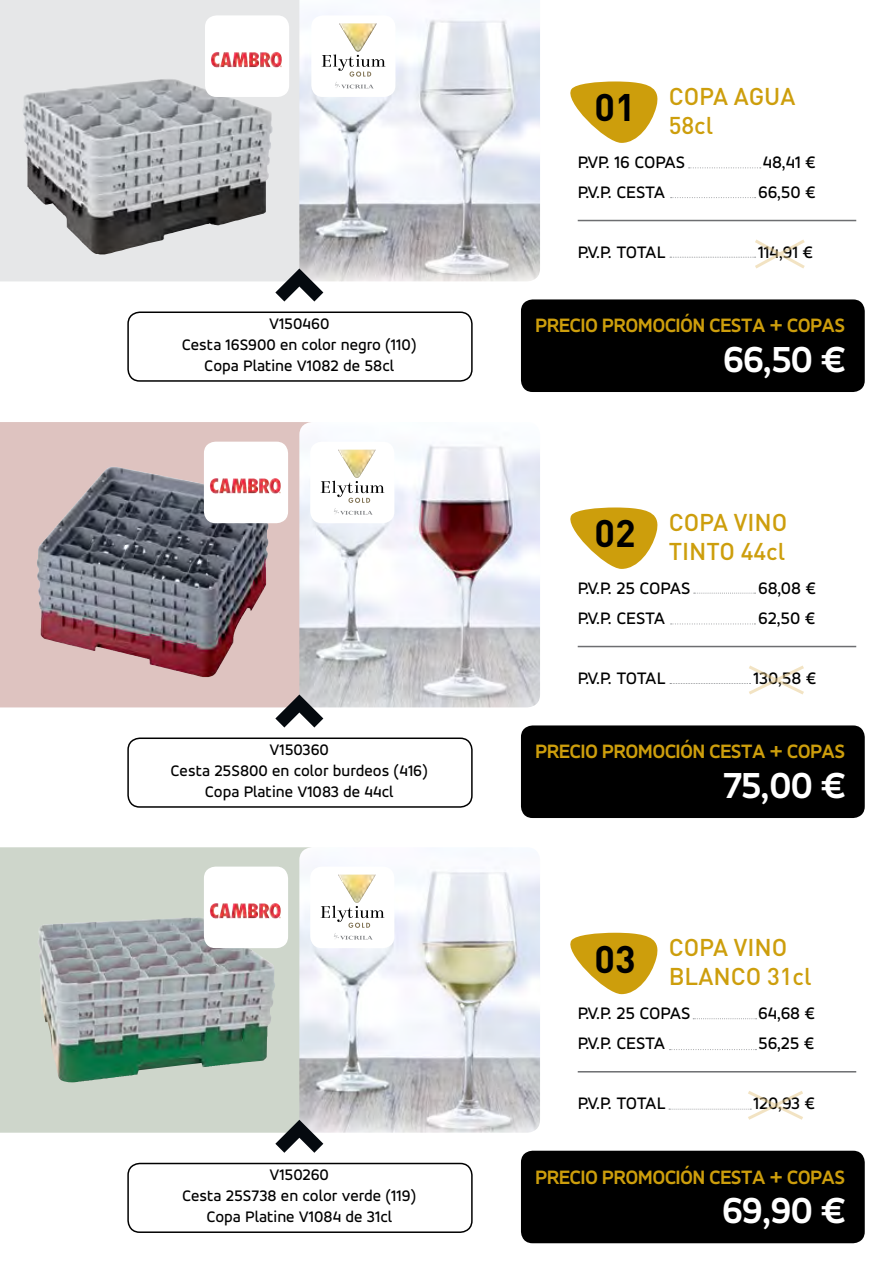
<style>
.page{position:relative;width:893px;height:1263px;background:#fff}
.page>*{position:absolute;margin:0;border:0;box-sizing:border-box;transform-origin:0 0}
.t1{font:700 38.4px "Accord Alternate";color:#fff}
.t2{font:700 37.95px "DIN Pro";color:#000}
.t3{font:500 24px/28.8px "DIN Pro";color:#cd9e0c}
.t4{font:700 20.55px "Accord Alternate";color:#cd9e0c}
.t5{font:500 18px "Accord Alternate";color:#000}
.t6{font:500 16.5px/21px "Accord Alternate";color:#000;text-align:center}
</style>
<div class="page">
<div style="left:127px;top:311px;width:346px;height:71px;border:2px solid #000;border-radius:12px"></div>
<div style="left:127px;top:737px;width:346px;height:71px;border:2px solid #000;border-radius:12px"></div>
<div style="left:127px;top:1163px;width:346px;height:70px;border:2px solid #000;border-radius:12px"></div>
<div style="left:0;top:0;width:299px;height:281px;background:#e6e7e8"></div>
<img style="left:22px;top:78px;width:249px;height:178px">
<svg style="left:0;top:422px;width:299px;height:285px;background:#af999c"></svg>
<div style="left:0;top:847px;width:299px;height:286px;background:#ced6cb"></div>
<img style="left:299px;top:0;width:241px;height:281px">
<img style="left:299px;top:422px;width:241px;height:285px">
<img style="left:299px;top:847px;width:241px;height:286px">
<svg style="left:570px;top:81px;width:88px;height:62px"></svg>
<svg style="left:570px;top:507px;width:88px;height:62px"></svg>
<svg style="left:570px;top:933px;width:88px;height:61px"></svg>
<div style="left:521px;top:299px;width:344px;height:93px;background:#000;border-radius:12px"></div>
<div style="left:521px;top:725px;width:344px;height:93px;background:#000;border-radius:12px"></div>
<div style="left:521px;top:1151px;width:344px;height:92px;background:#000;border-radius:12px"></div>
<hr style="left:578px;top:220px;width:278px;height:1px;background:#6d6e71">
<svg style="left:671px;top:197px;width:85px;height:1px"></svg>
<svg style="left:689px;top:167px;width:72px;height:1px"></svg>
<hr style="left:578px;top:646px;width:278px;height:1px;background:#6d6e71">
<hr style="left:578px;top:1071px;width:278px;height:1px;background:#6d6e71">
<svg style="left:670px;top:239px;width:135px;height:30px"></svg>
<img style="left:37px;top:467px;width:74px;height:105px">
<img style="left:37px;top:917px;width:236px;height:165px">
<svg style="left:275px;top:268px;width:48px;height:33px"></svg>
<svg style="left:275px;top:694px;width:48px;height:33px"></svg>
<svg style="left:275px;top:1120px;width:48px;height:33px"></svg>
<svg style="left:670px;top:665px;width:134px;height:30px"></svg>
<svg style="left:669px;top:1091px;width:134px;height:29px"></svg>
<svg style="left:671px;top:624px;width:84px;height:1px"></svg>
<svg style="left:669px;top:1049px;width:87px;height:1px"></svg>
<svg style="left:694px;top:593px;width:61px;height:1px"></svg>
<svg style="left:693px;top:1018px;width:64px;height:1px"></svg>
<div style="left:311px;top:15px;width:84px;height:82px;background:#fff;border-radius:12px"></div>
<svg style="left:322px;top:54px;width:63px;height:34px"></svg>
<img style="left:339px;top:23px;width:38px;height:29px">
<div style="left:310px;top:442px;width:84px;height:81px;background:#fff;border-radius:12px"></div>
<svg style="left:321px;top:481px;width:63px;height:34px"></svg>
<img style="left:338px;top:450px;width:38px;height:28px">
<div style="left:310px;top:866px;width:84px;height:82px;background:#fff;border-radius:12px"></div>
<svg style="left:321px;top:906px;width:63px;height:34px"></svg>
<img style="left:338px;top:874px;width:38px;height:29px">
<div style="left:205px;top:15px;width:84px;height:82px;background:#fff;border-radius:12px"></div>
<img style="left:211px;top:52px;width:9px;height:15px">
<div style="left:204px;top:442px;width:84px;height:81px;background:#fff;border-radius:12px"></div>
<img style="left:210px;top:478px;width:9px;height:16px">
<div style="left:204px;top:866px;width:84px;height:82px;background:#fff;border-radius:12px"></div>
<img style="left:210px;top:903px;width:9px;height:15px">
<p class="t6" style="left:182px;top:312px;width:236px">V150460<br>Cesta 16S900 en color negro (110)<br>Copa Platine V1082 de 58cl</p>
<p class="t6" style="left:171px;top:739px;width:259px">V150360<br>Cesta 25S800 en color burdeos (416)<br>Copa Platine V1083 de 44cl</p>
<p class="t6" style="left:182px;top:1164px;width:236px">V150260<br>Cesta 25S738 en color verde (119)<br>Copa Platine V1084 de 31cl</p>
<h2 class="t2" style="left:594px;top:82px;width:43px">01</h2>
<h3 class="t3" style="left:669px;top:81px;width:128px">COPA AGUA<br>58cl</h3>
<p class="t5" style="left:578px;top:151px;width:109px">P.VP. 16 COPAS</p>
<p class="t5" style="left:763px;top:151px;width:55px">48,41 €</p>
<p class="t5" style="left:578px;top:181px;width:89px">P.V.P. CESTA</p>
<p class="t5" style="left:758px;top:181px;width:59px">66,50 €</p>
<p class="t5" style="left:578px;top:241px;width:89px">P.V.P. TOTAL</p>
<p class="t5" style="left:758px;top:241px;width:57px">114,91 €</p>
<p class="t4" style="left:535px;top:314px;width:311px">PRECIO PROMOCIÓN CESTA + COPAS</p>
<h1 class="t1" style="left:723px;top:337px;width:124px">66,50 €</h1>
<h2 class="t2" style="left:594px;top:508px;width:43px">02</h2>
<h3 class="t3" style="left:669px;top:507px;width:120px">COPA VINO<br>TINTO 44cl</h3>
<p class="t5" style="left:578px;top:577px;width:114px">P.V.P. 25 COPAS</p>
<p class="t5" style="left:758px;top:577px;width:60px">68,08 €</p>
<p class="t5" style="left:578px;top:607px;width:89px">P.V.P. CESTA</p>
<p class="t5" style="left:758px;top:607px;width:59px">62,50 €</p>
<p class="t5" style="left:578px;top:667px;width:89px">P.V.P. TOTAL</p>
<p class="t5" style="left:754px;top:667px;width:65px">130,58 €</p>
<p class="t4" style="left:535px;top:740px;width:311px">PRECIO PROMOCIÓN CESTA + COPAS</p>
<h1 class="t1" style="left:724px;top:763px;width:123px">75,00 €</h1>
<h2 class="t2" style="left:594px;top:933px;width:43px">03</h2>
<h3 class="t3" style="left:669px;top:932px;width:145px">COPA VINO<br>BLANCO 31cl</h3>
<p class="t5" style="left:578px;top:1003px;width:114px">P.V.P. 25 COPAS</p>
<p class="t5" style="left:758px;top:1003px;width:59px">64,68 €</p>
<p class="t5" style="left:578px;top:1033px;width:89px">P.V.P. CESTA</p>
<p class="t5" style="left:758px;top:1033px;width:58px">56,25 €</p>
<p class="t5" style="left:578px;top:1093px;width:89px">P.V.P. TOTAL</p>
<p class="t5" style="left:754px;top:1093px;width:63px">120,93 €</p>
<p class="t4" style="left:535px;top:1165px;width:311px">PRECIO PROMOCIÓN CESTA + COPAS</p>
<h1 class="t1" style="left:722px;top:1188px;width:125px">69,90 €</h1>
</div>
